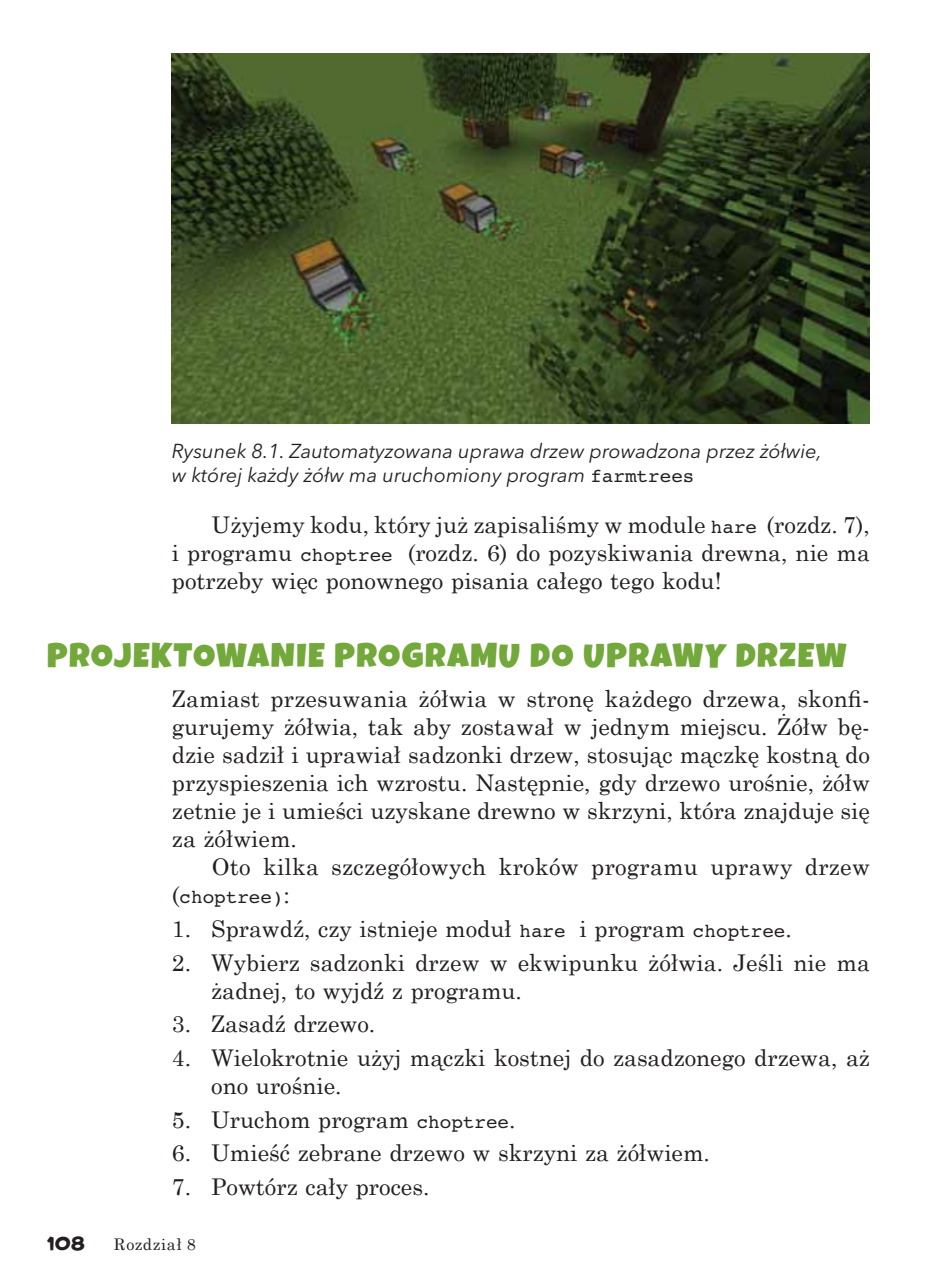
<style>
.page{position:relative;width:951px;height:1285px;background:#fff}
.page>*{position:absolute;margin:0;border:0;box-sizing:border-box;transform-origin:0 0}
.t1{font:34px "Luckiest Guy";letter-spacing:.05em;color:#73a83b}
.t2{font:23px/28px "Century Schoolbook";color:#231f20;text-align:justify}
.t3{font:italic 20px/24px "Avenir Next LT Pro";color:#231f20}
.t4{font:18px "House A Rama Kingpin";color:#231f20}
.t5{font:16px "Courier 10 PL";color:#231f20}
.t6{font:16px "Century Schoolbook";letter-spacing:.04em;color:#231f20}
.s1{font-family:"Courier 10 PL";font-style:normal;font-size:16px}
.s2{font-family:"Courier 10 PL";font-size:16px}
.s3{font-family:"Century Schoolbook";font-size:23px}
</style>
<div class="page">
<img style="left:172px;top:53px;width:697px;height:370px">
<p class="t3" style="left:172px;top:441px;width:651px">Rysunek 8.1. Zautomatyzowana uprawa drzew prowadzona przez żółwie, w której każdy żółw ma uruchomiony program <span class="s1">farmtrees</span></p>
<p class="t2" style="left:172px;top:510px;width:699px;text-indent:40px">Użyjemy kodu, który już zapisaliśmy w module <span class="s2">hare</span> (rozdz. 7), i programu <span class="s2">choptree</span> (rozdz. 6) do pozyskiwania drewna, nie ma potrzeby więc ponownego pisania całego tego kodu!</p>
<h1 class="t1" style="left:47px;top:643px;width:800px">PROJEKTOWANIE PROGRAMU DO UPRAWY DRZEW</h1>
<p class="t2" style="left:172px;top:684px;width:699px">Zamiast przesuwania żółwia w stronę każdego drzewa, skonfi&shy;gurujemy żółwia, tak aby zostawał w jednym miejscu. Żółw bę&shy;dzie sadził i uprawiał sadzonki drzew, stosując mączkę kostną do przyspieszenia ich wzrostu. Następnie, gdy drzewo urośnie, żółw zetnie je i umieści uzyskane drewno w skrzyni, która znajduje się za żółwiem.</p>
<p class="t2" style="left:211px;top:852px;width:659px">Oto kilka szczegółowych kroków programu uprawy drzew</p>
<p class="t5" style="left:172px;top:890px;width:119px"><span class="s3">(</span>choptree)<span class="s3">:</span></p>
<p class="t2" style="left:172px;top:914px;width:621px">1. Sprawdź, czy istnieje moduł <span class="s2">hare</span> i program <span class="s2">choptree</span>.</p>
<p class="t2" style="left:211px;top:947px;width:660px;text-indent:-39px">2. Wybierz sadzonki drzew w ekwipunku żółwia. Jeśli nie ma żadnej, to wyjdź z programu.</p>
<p class="t2" style="left:172px;top:1009px;width:205px">3. Zasadź drzewo.</p>
<p class="t2" style="left:211px;top:1043px;width:660px;text-indent:-39px">4. Wielokrotnie użyj mączki kostnej do zasadzonego drzewa, aż ono urośnie.</p>
<p class="t2" style="left:172px;top:1104px;width:345px">5. Uruchom program <span class="s2">choptree</span>.</p>
<p class="t2" style="left:172px;top:1138px;width:539px">6. Umieść zebrane drzewo w skrzyni za żółwiem.</p>
<p class="t2" style="left:172px;top:1172px;width:259px">7. Powtórz cały proces.</p>
<p class="t4" style="left:47px;top:1233px;width:39px">108</p>
<p class="t6" style="left:114px;top:1234px;width:83px">Rozdział 8</p>
</div>
